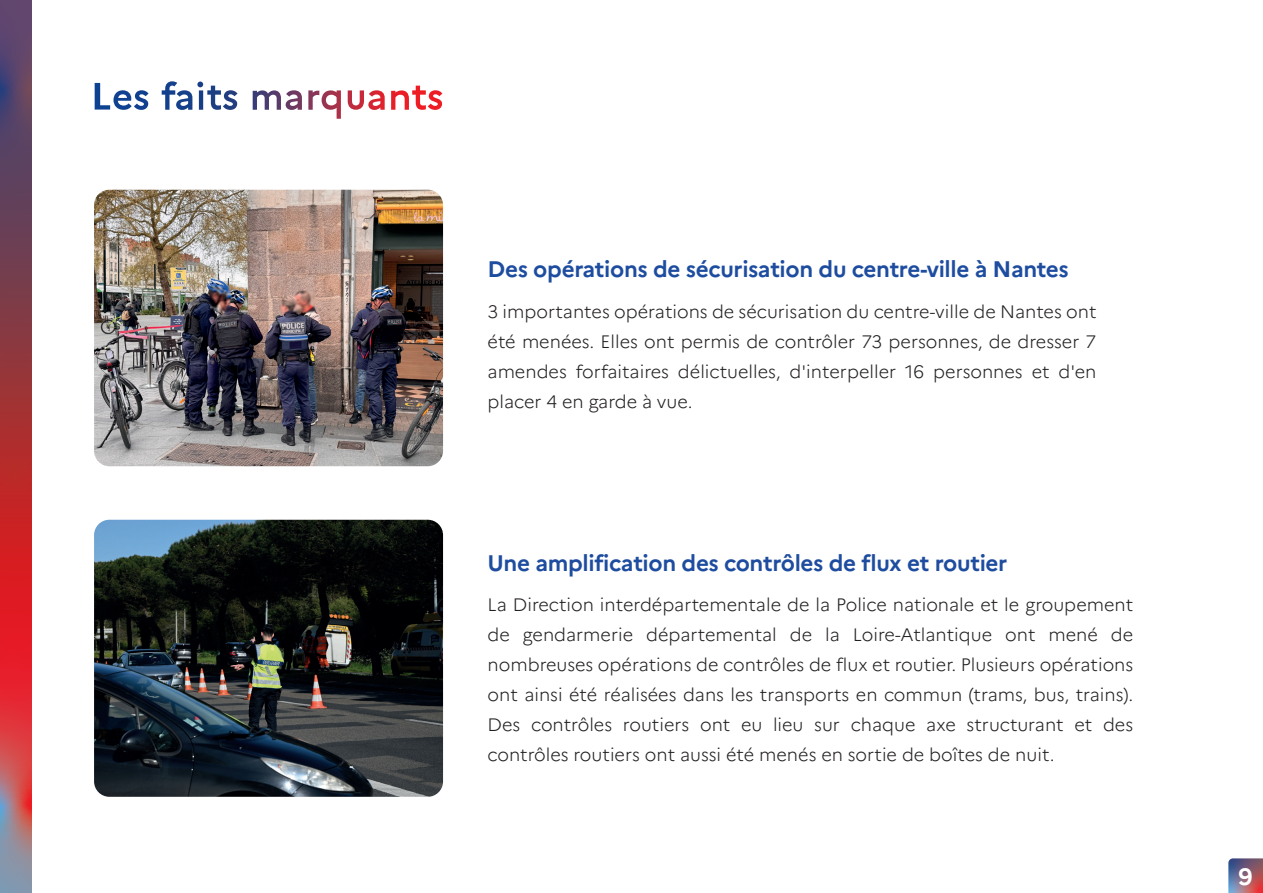
<style>
.page{position:relative;width:1263px;height:893px;background:#fff}
.page>*{position:absolute;margin:0;border:0;box-sizing:border-box;transform-origin:0 0}
.t1{font:700 23.55px "Marianne";color:#fff}
.t2{font:700 22.5px "Marianne";letter-spacing:-.015em;color:#1e4da0}
.t3{font:300 18px/30px "Marianne";color:#231f20;text-align:justify}
</style>
<div class="page">
<svg style="left:0;top:0;width:31px;height:893px;background:#9d3e4c"></svg>
<svg style="left:1228px;top:858px;width:35px;height:35px"></svg>
<svg style="left:95px;top:81px;width:347px;height:29px"></svg>
<img style="left:94px;top:520px;width:349px;height:277px">
<img style="left:94px;top:190px;width:349px;height:276px">
<p class="t2" style="left:488px;top:255px;width:583px">Des opérations de sécurisation du centre-ville à Nantes</p>
<p class="t3" style="left:488px;top:297px;width:610px">3 importantes opérations de sécurisation du centre-ville de Nantes ont été menées. Elles ont permis de contrôler 73 personnes, de dresser 7 amendes forfaitaires délictuelles, d'interpeller 16 personnes et d'en placer 4 en garde à vue.</p>
<p class="t2" style="left:488px;top:549px;width:521px">Une amplification des contrôles de flux et routier</p>
<p class="t3" style="left:488px;top:589px;width:647px">La Direction interdépartementale de la Police nationale et le groupement de gendarmerie départemental de la Loire-Atlantique ont mené de nombreuses opérations de contrôles de flux et routier. Plusieurs opérations ont ainsi été réalisées dans les transports en commun (trams, bus, trains).<br>Des contrôles routiers ont eu lieu sur chaque axe structurant et des contrôles routiers ont aussi été menés en sortie de boîtes de nuit.</p>
<h1 class="t1" style="left:1238px;top:862px;width:16px">9</h1>
</div>
